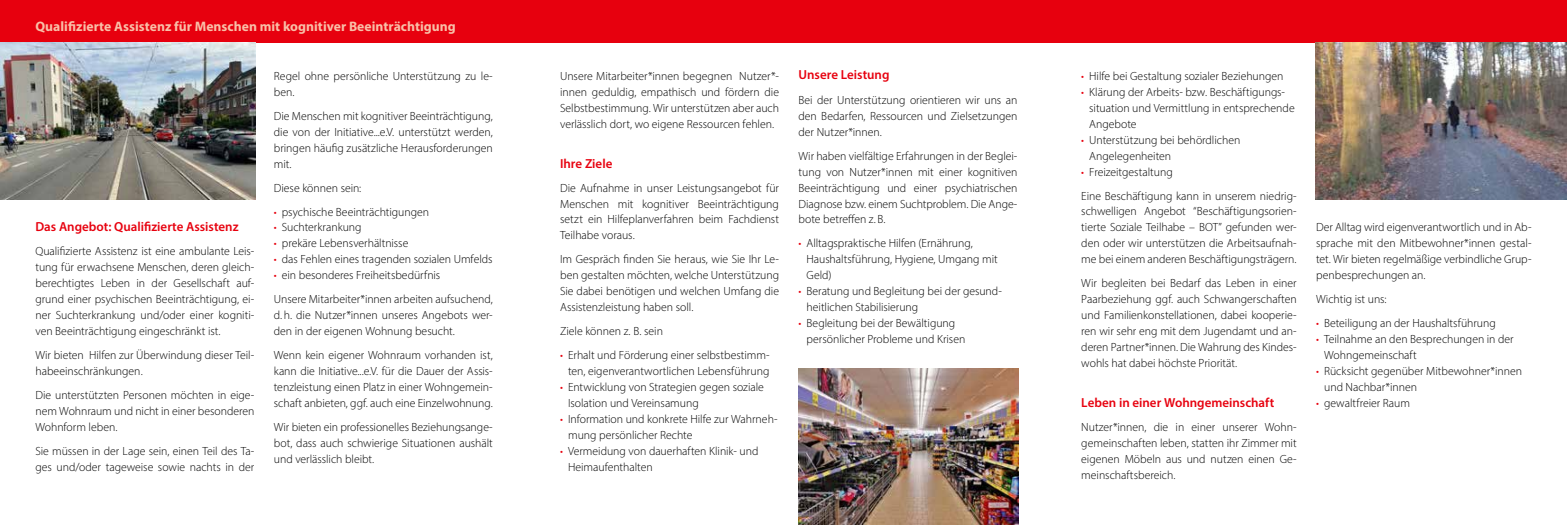
<style>
.page{position:relative;width:1567px;height:525px;background:#fff}
.page>*{position:absolute;margin:0;border:0;box-sizing:border-box;transform-origin:0 0}
.t1{font:700 13.75px "Myriad Pro";color:#f9c0a8}
.t2{font:600 13.12px "Myriad Pro";color:#e7000e}
.t3{font:300 11.88px/16px "Myriad Pro";letter-spacing:-.005em;color:#000}
.s1{color:#e7000e}
</style>
<div class="page">
<div style="left:0;top:0;width:1566px;height:43px;background:#e7000e"></div>
<img style="left:798px;top:368px;width:220px;height:156px">
<img style="left:0;top:43px;width:255px;height:156px">
<img style="left:1315px;top:43px;width:251px;height:156px">
<p class="t1" style="left:35px;top:17px;width:422px">Qualifizierte Assistenz für Menschen mit kognitiver Beeinträchtigung</p>
<p class="t2" style="left:35px;top:218px;width:205px">Das Angebot: Qualifizierte Assistenz</p>
<p class="t3" style="left:35px;top:243px;width:220px;text-align:justify">Qualifizierte Assistenz ist eine ambulante Leis&shy;tung für erwachsene Menschen, deren gleich&shy;berechtigtes Leben in der Gesellschaft auf&shy;grund einer psychischen Beeinträchtigung, ei&shy;ner Suchterkrankung und/oder einer kogniti&shy;ven Beeinträchtigung eingeschränkt ist.</p>
<p class="t3" style="left:35px;top:347px;width:220px">Wir bieten Hilfen zur Überwindung dieser Teil&shy;habeeinschränkungen.</p>
<p class="t3" style="left:35px;top:387px;width:220px;text-align:justify">Die unterstützten Personen möchten in eige&shy;nem Wohnraum und nicht in einer besonderen Wohnform leben.</p>
<p class="t3" style="left:35px;top:442px;width:220px">Sie müssen in der Lage sein, einen Teil des Ta&shy;ges und/oder tageweise sowie nachts in der</p>
<p class="t3" style="left:274px;top:68px;width:220px">Regel ohne persönliche Unterstützung zu le&shy;ben.</p>
<p class="t3" style="left:274px;top:108px;width:220px;text-align:justify">Die Menschen mit kognitiver Beeinträchtigung, die von der Initiative...e.V. unterstützt werden, bringen häufig zusätzliche Herausforderungen mit.</p>
<p class="t3" style="left:274px;top:179px;width:89px">Diese können sein:</p>
<p class="t3" style="left:274px;top:203px;width:157px"><span class="s1">•</span> psychische Beeinträchtigungen</p>
<p class="t3" style="left:274px;top:219px;width:89px"><span class="s1">•</span> Suchterkrankung</p>
<p class="t3" style="left:274px;top:235px;width:136px"><span class="s1">•</span> prekäre Lebensverhältnisse</p>
<p class="t3" style="left:274px;top:251px;width:220px"><span class="s1">•</span> das Fehlen eines tragenden sozialen Umfelds</p>
<p class="t3" style="left:274px;top:263px;width:220px;line-height:23.9px"><span class="s1">•</span> ein besonderes Freiheitsbedürfnis<br>Unsere Mitarbeiter*innen arbeiten aufsuchend,</p>
<p class="t3" style="left:274px;top:307px;width:220px">d.h. die Nutzer*innen unseres Angebots wer&shy;den in der eigenen Wohnung besucht.</p>
<p class="t3" style="left:274px;top:347px;width:220px;text-align:justify">Wenn kein eigener Wohnraum vorhanden ist, kann die Initiative...e.V. für die Dauer der Assis&shy;tenzleistung einen Platz in einer Wohngemein&shy;schaft anbieten, ggf. auch eine Einzelwohnung.</p>
<p class="t3" style="left:274px;top:418px;width:220px;text-align:justify">Wir bieten ein professionelles Beziehungsange&shy;bot, dass auch schwierige Situationen aushält und verlässlich bleibt.</p>
<p class="t3" style="left:560px;top:68px;width:220px;text-align:justify">Unsere Mitarbeiter*innen begegnen Nutzer*- innen geduldig, empathisch und fördern die Selbstbestimmung. Wir unterstützen aber auch verlässlich dort, wo eigene Ressourcen fehlen.</p>
<p class="t2" style="left:560px;top:155px;width:54px">Ihre Ziele</p>
<p class="t3" style="left:560px;top:179px;width:220px;text-align:justify">Die Aufnahme in unser Leistungsangebot für Menschen mit kognitiver Beeinträchtigung setzt ein Hilfeplanverfahren beim Fachdienst Teilhabe voraus.</p>
<p class="t3" style="left:560px;top:251px;width:220px;text-align:justify">Im Gespräch finden Sie heraus, wie Sie Ihr Le&shy;ben gestalten möchten, welche Unterstützung Sie dabei benötigen und welchen Umfang die Assistenzleistung haben soll.</p>
<p class="t3" style="left:560px;top:323px;width:104px">Ziele können z. B. sein</p>
<p class="t3" style="left:560px;top:347px;width:211px;text-align:right"><span class="s1">•</span> Erhalt und Förderung einer selbstbestimm&shy;ten, eigenverantwortlichen Lebensführung</p>
<p class="t3" style="left:568px;top:379px;width:197px;text-indent:-8px"><span class="s1">•</span> Entwicklung von Strategien gegen soziale<br>Isolation und Vereinsamung</p>
<p class="t3" style="left:568px;top:411px;width:211px;text-indent:-8px"><span class="s1">•</span> Information und konkrete Hilfe zur Wahrneh&shy;mung persönlicher Rechte</p>
<p class="t3" style="left:568px;top:442px;width:192px;text-indent:-8px"><span class="s1">•</span> Vermeidung von dauerhaften Klinik- und<br>Heimaufenthalten</p>
<p class="t2" style="left:798px;top:66px;width:92px">Unsere Leistung</p>
<p class="t3" style="left:798px;top:92px;width:220px;text-align:justify">Bei der Unterstützung orientieren wir uns an den Bedarfen, Ressourcen und Zielsetzungen der Nutzer*innen.</p>
<p class="t3" style="left:798px;top:147px;width:220px;text-align:justify">Wir haben vielfältige Erfahrungen in der Beglei&shy;tung von Nutzer*innen mit einer kognitiven Beeinträchtigung und einer psychiatrischen Diagnose bzw. einem Suchtproblem. Die Ange&shy;bote betreffen z.B.</p>
<p class="t3" style="left:806px;top:235px;width:193px;text-indent:-8px"><span class="s1">•</span> Alltagspraktische Hilfen (Ernährung,<br>Haushaltsführung, Hygiene, Umgang mit<br>Geld)</p>
<p class="t3" style="left:806px;top:283px;width:197px;text-indent:-8px"><span class="s1">•</span> Beratung und Begleitung bei der gesund&shy;heitlichen Stabilisierung</p>
<p class="t3" style="left:806px;top:315px;width:160px;text-indent:-8px"><span class="s1">•</span> Begleitung bei der Bewältigung persönlicher Probleme und Krisen</p>
<p class="t3" style="left:1081px;top:68px;width:204px"><span class="s1">•</span> Hilfe bei Gestaltung sozialer Beziehungen</p>
<p class="t3" style="left:1089px;top:84px;width:207px;text-indent:-8px"><span class="s1">•</span> Klärung der Arbeits- bzw. Beschäftigungs&shy;situation und Vermittlung in entsprechende<br>Angebote</p>
<p class="t3" style="left:1089px;top:132px;width:152px;text-indent:-8px"><span class="s1">•</span> Unterstützung bei behördlichen<br>Angelegenheiten</p>
<p class="t3" style="left:1081px;top:159px;width:217px;line-height:23.9px"><span class="s1">•</span> Freizeitgestaltung<br>Eine Beschäftigung kann in unserem niedrig-</p>
<p class="t3" style="left:1081px;top:203px;width:217px;text-align:justify">schwelligen Angebot “Beschäftigungsorien&shy;tierte Soziale Teilhabe – BOT” gefunden wer&shy;den oder wir unterstützen die Arbeitsaufnah&shy;me bei einem anderen Beschäftigungsträgern.</p>
<p class="t3" style="left:1081px;top:275px;width:217px;text-align:justify">Wir begleiten bei Bedarf das Leben in einer Paarbeziehung ggf. auch Schwangerschaften und Familienkonstellationen, dabei kooperie&shy;ren wir sehr eng mit dem Jugendamt und an&shy;deren Partner*innen. Die Wahrung des Kindes&shy;wohls hat dabei höchste Priorität.</p>
<p class="t2" style="left:1081px;top:394px;width:194px">Leben in einer Wohngemeinschaft</p>
<p class="t3" style="left:1081px;top:418px;width:217px;text-align:justify">Nutzer*innen, die in einer unserer Wohn&shy;gemeinschaften leben, statten ihr Zimmer mit eigenen Möbeln aus und nutzen einen Ge&shy;meinschaftsbereich.</p>
<p class="t3" style="left:1315px;top:219px;width:217px;text-align:justify">Der Alltag wird eigenverantwortlich und in Ab&shy;sprache mit den Mitbewohner*innen gestal&shy;tet. Wir bieten regelmäßige verbindliche Grup&shy;penbesprechungen an.</p>
<p class="t3" style="left:1315px;top:291px;width:72px">Wichtig ist uns:</p>
<p class="t3" style="left:1315px;top:315px;width:181px"><span class="s1">•</span> Beteiligung an der Haushaltsführung</p>
<p class="t3" style="left:1323px;top:331px;width:191px;text-indent:-8px"><span class="s1">•</span> Teilnahme an den Besprechungen in der<br>Wohngemeinschaft</p>
<p class="t3" style="left:1323px;top:363px;width:199px;text-indent:-8px"><span class="s1">•</span> Rücksicht gegenüber Mitbewohner*innen und Nachbar*innen</p>
<p class="t3" style="left:1315px;top:395px;width:95px"><span class="s1">•</span> gewaltfreier Raum</p>
</div>
